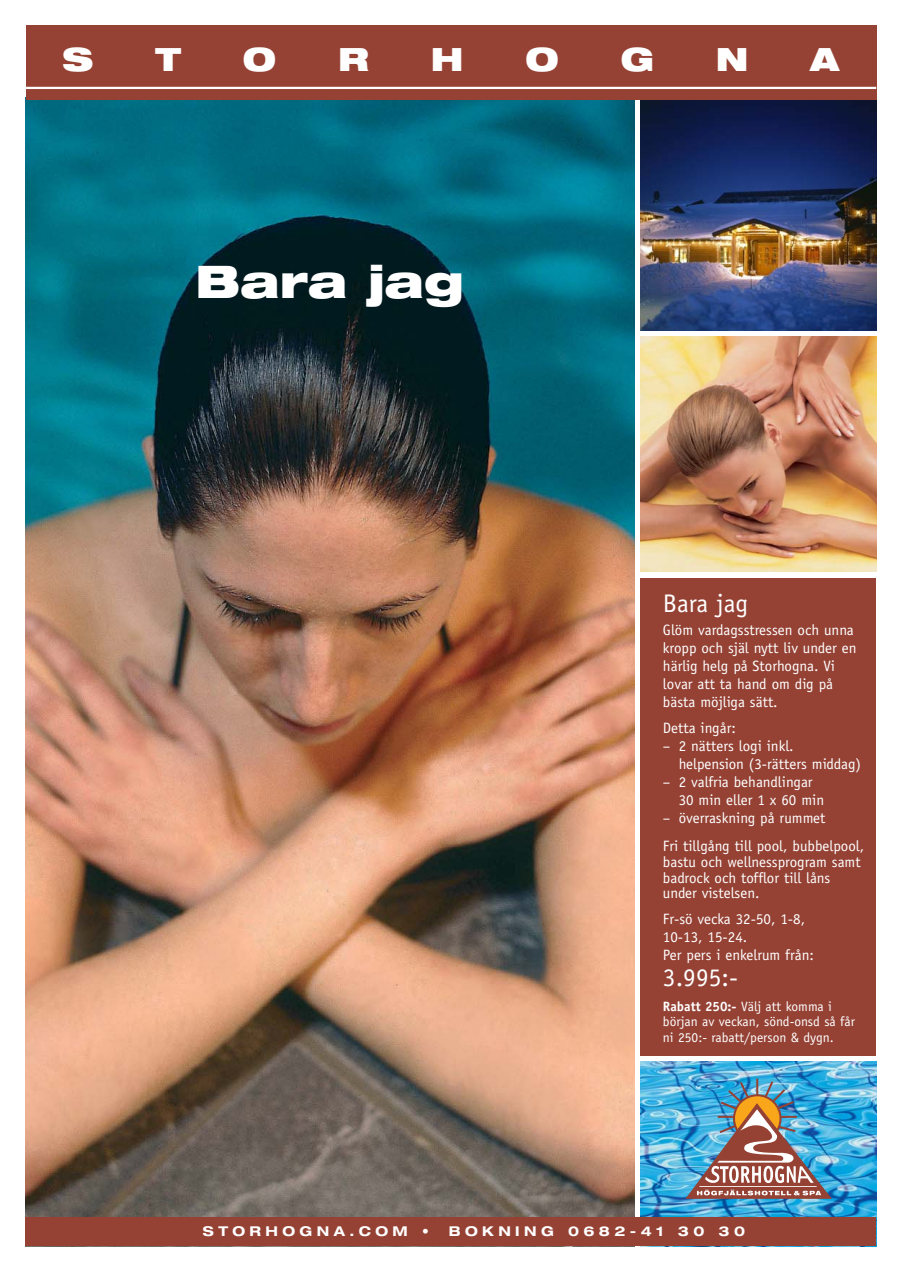
<style>
.page{position:relative;width:902px;height:1272px;background:#fff}
.page>*{position:absolute;margin:0;border:0;box-sizing:border-box;transform-origin:0 0}
.t1{font:900 expanded 45px "Helvetica Neue";color:#fff}
.t2{font:900 expanded 32.1px "Helvetica Neue";color:#fff}
.t3{font:25.5px "Officina Sans";color:#fff}
.t4{font:15px/18px "Officina Sans";color:#fff}
.t5{font:13.5px/15.8px "Officina Sans";color:#fff}
.t6{font:700 expanded 13.5px "Helvetica Neue";letter-spacing:.325em;color:#fff}
.s1{font-weight:700}
</style>
<div class="page">
<img style="left:26px;top:100px;width:608px;height:1117px">
<img style="left:641px;top:336px;width:235px;height:236px">
<img style="left:641px;top:100px;width:235px;height:230px">
<div style="left:641px;top:578px;width:235px;height:478px;background:#954235"></div>
<img style="left:641px;top:1062px;width:235px;height:155px">
<img style="left:686px;top:1079px;width:145px;height:119px">
<div style="left:26px;top:26px;width:850px;height:74px;background:#954235"></div>
<hr style="left:26px;top:87px;width:850px;height:2px;background:#fff">
<div style="left:26px;top:1217px;width:850px;height:29px;background:#954235"></div>
<h2 class="t2" style="left:63px;top:47px;width:32px">S</h2>
<h2 class="t2" style="left:155px;top:47px;width:27px">T</h2>
<h2 class="t2" style="left:243px;top:47px;width:35px">O</h2>
<h2 class="t2" style="left:338px;top:47px;width:32px">R</h2>
<h2 class="t2" style="left:431px;top:47px;width:34px">H</h2>
<h2 class="t2" style="left:525px;top:47px;width:35px">O</h2>
<h2 class="t2" style="left:621px;top:47px;width:35px">G</h2>
<h2 class="t2" style="left:716px;top:47px;width:34px">N</h2>
<h2 class="t2" style="left:811px;top:47px;width:30px">A</h2>
<h1 class="t1" style="left:196px;top:264px;width:270px">Bara jag</h1>
<h3 class="t3" style="left:663px;top:594px;width:87px">Bara jag</h3>
<p class="t4" style="left:663px;top:622px;width:195px">Glöm vardagsstressen och unna kropp och själ nytt liv under en härlig helg på Storhogna. Vi lovar att ta hand om dig på bästa möjliga sätt.</p>
<p class="t4" style="left:663px;top:720px;width:74px">Detta ingår:</p>
<p class="t4" style="left:679px;top:738px;width:184px;text-indent:-16px">– 2 nätters logi inkl. helpension (3-rätters middag)</p>
<p class="t4" style="left:679px;top:774px;width:147px;text-indent:-16px">– 2 valfria behandlingar<br>30 min eller 1 x 60 min</p>
<p class="t4" style="left:663px;top:806px;width:203px;line-height:27.8px">– överraskning på rummet<br>Fri tillgång till pool, bubbelpool,</p>
<p class="t4" style="left:663px;top:855px;width:199px;line-height:15.8px">bastu och wellnessprogram samt badrock och tofflor till låns under vistelsen.</p>
<p class="t4" style="left:663px;top:911px;width:152px">Fr-sö vecka 32-50, 1-8,<br>10-13, 15-24.<br>Per pers i enkelrum från:</p>
<h3 class="t3" style="left:663px;top:967px;width:77px">3.995:-</h3>
<p class="t5" style="left:663px;top:999px;width:193px"><span class="s1">Rabatt 250:-</span> Välj att komma i början av veckan, sönd-onsd så får ni 250:- rabatt/person &amp; dygn.</p>
<p class="t6" style="left:203px;top:1226px;width:227px">STORHOGNA.COM •</p>
<p class="t6" style="left:449px;top:1226px;width:298px">BOKNING 0682-41 30 30</p>
</div>
